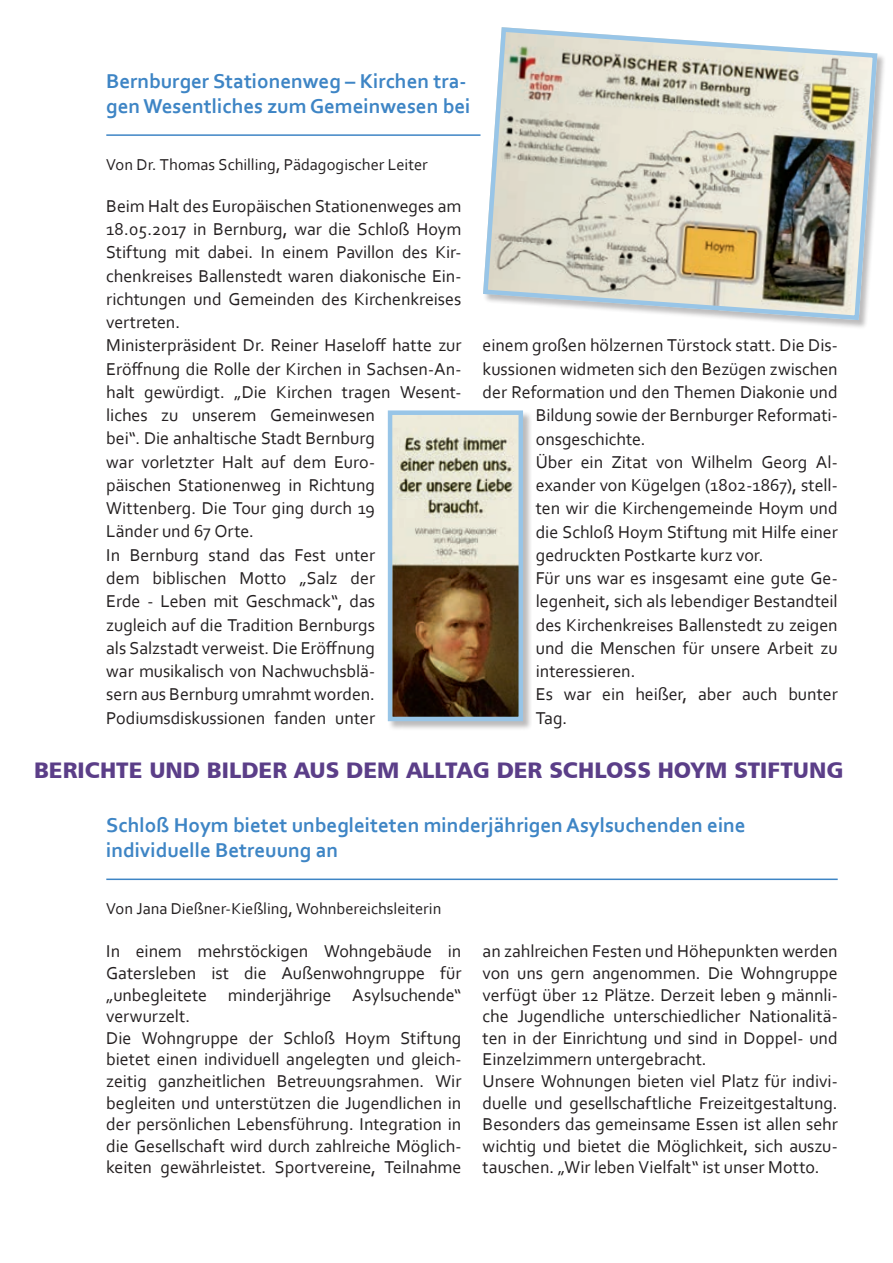
<style>
.page{position:relative;width:893px;height:1263px;background:#fff}
.page>*{position:absolute;margin:0;border:0;box-sizing:border-box;transform-origin:0 0}
.t1{font:22.5px "Humanist 777 BT Black B";color:#5b3e88}
.t2{font:700 21px/25.2px "Corbel";color:#3e85c5}
.t3{font:18px/23.2px "Corbel";letter-spacing:-.005em;color:#231f20}
.t4{font:16.5px "Corbel";letter-spacing:-.005em;color:#231f20}
</style>
<div class="page">
<hr style="left:106px;top:134px;width:374px;height:2px;background:#3e85c5">
<div style="left:388px;top:410px;width:144px;height:320px;background:#231f20;opacity:.3"></div>
<img style="left:393px;top:415px;width:125px;height:301px">
<div style="left:388px;top:410px;width:135px;height:311px;border:4px solid #98c5e7"></div>
<div style="left:483px;top:27px;width:403px;height:302px;background:#231f20;opacity:.3"></div>
<svg style="left:483px;top:27px;width:397px;height:296px;background:#c7c5b8"></svg>
<hr style="left:106px;top:878px;width:732px;height:2px;background:#3e85c5">
<p class="t2" style="left:106px;top:68px;width:366px">Bernburger Stationenweg – Kirchen tra&shy;gen Wesentliches zum Gemeinwesen bei</p>
<p class="t4" style="left:106px;top:155px;width:323px">Von Dr. Thomas Schilling, Pädagogischer Leiter</p>
<p class="t3" style="left:106px;top:194px;width:357px">Beim Halt des Europäischen Stationenweges am 18.05.2017 in Bernburg, war die Schloß Hoym Stiftung mit dabei. In einem Pavillon des Kir&shy;chenkreises Ballenstedt waren diakonische Ein&shy;richtungen und Gemeinden des Kirchenkreises vertreten.<br>Ministerpräsident Dr. Reiner Haseloff hatte zur Eröffnung die Rolle der Kirchen in Sachsen-An&shy;halt gewürdigt. „Die Kirchen tragen Wesent&shy;liches zu unserem Gemeinwesen<br>bei“. Die anhaltische Stadt Bernburg<br>war vorletzter Halt auf dem Euro-<br>päischen Stationenweg in Richtung Wittenberg. Die Tour ging durch 19<br>Länder und 67 Orte.<br>In Bernburg stand das Fest unter<br>dem biblischen Motto „Salz der<br>Erde - Leben mit Geschmack“, das<br>zugleich auf die Tradition Bernburgs<br>als Salzstadt verweist. Die Eröffnung<br>war musikalisch von Nachwuchsblä-<br>sern aus Bernburg umrahmt worden.<br>Podiumsdiskussionen fanden unter</p>
<p class="t3" style="left:483px;top:333px;width:357px">einem großen hölzernen Türstock statt. Die Dis-</p>
<p class="t3" style="left:483px;top:357px;width:357px">kussionen widmeten sich den Bezügen zwischen</p>
<p class="t3" style="left:483px;top:380px;width:357px">der Reformation und den Themen Diakonie und</p>
<p class="t3" style="left:536px;top:403px;width:303px">Bildung sowie der Bernburger Reformati-</p>
<p class="t3" style="left:536px;top:426px;width:111px">onsgeschichte.</p>
<p class="t3" style="left:536px;top:450px;width:303px">Über ein Zitat von Wilhelm Georg Al-</p>
<p class="t3" style="left:536px;top:473px;width:303px">exander von Kügelgen (1802-1867), stell-</p>
<p class="t3" style="left:536px;top:496px;width:303px">ten wir die Kirchengemeinde Hoym und</p>
<p class="t3" style="left:536px;top:519px;width:303px">die Schloß Hoym Stiftung mit Hilfe einer</p>
<p class="t3" style="left:536px;top:543px;width:229px">gedruckten Postkarte kurz vor.</p>
<p class="t3" style="left:536px;top:566px;width:303px">Für uns war es insgesamt eine gute Ge-</p>
<p class="t3" style="left:536px;top:589px;width:303px">legenheit, sich als lebendiger Bestandteil</p>
<p class="t3" style="left:536px;top:612px;width:303px">des Kirchenkreises Ballenstedt zu zeigen</p>
<p class="t3" style="left:536px;top:636px;width:303px">und die Menschen für unsere Arbeit zu</p>
<p class="t3" style="left:536px;top:659px;width:101px">interessieren.</p>
<p class="t3" style="left:536px;top:682px;width:303px">Es war ein heißer, aber auch bunter</p>
<p class="t3" style="left:536px;top:706px;width:33px">Tag.</p>
<p class="t1" style="left:34px;top:756px;width:811px">BERICHTE UND BILDER AUS DEM ALLTAG DER SCHLOSS HOYM STIFTUNG</p>
<p class="t2" style="left:106px;top:812px;width:641px">Schloß Hoym bietet unbegleiteten minderjährigen Asylsuchenden eine individuelle Betreuung an</p>
<p class="t4" style="left:106px;top:898px;width:337px">Von Jana Dießner-Kießling, Wohnbereichsleiterin</p>
<p class="t3" style="left:106px;top:940px;width:357px;line-height:21.6px">In einem mehrstöckigen Wohngebäude in Gatersleben ist die Außenwohngruppe für „unbegleitete minderjährige Asylsuchende“ verwurzelt.<br>Die Wohngruppe der Schloß Hoym Stiftung bietet einen individuell angelegten und gleich&shy;zeitig ganzheitlichen Betreuungsrahmen. Wir begleiten und unterstützen die Jugendlichen in der persönlichen Lebensführung. Integration in die Gesellschaft wird durch zahlreiche Möglich&shy;keiten gewährleistet. Sportvereine, Teilnahme</p>
<p class="t3" style="left:483px;top:940px;width:357px;line-height:21.6px">an zahlreichen Festen und Höhepunkten werden von uns gern angenommen. Die Wohngruppe verfügt über 12 Plätze. Derzeit leben 9 männli&shy;che Jugendliche unterschiedlicher Nationalitä&shy;ten in der Einrichtung und sind in Doppel- und Einzelzimmern untergebracht.<br>Unsere Wohnungen bieten viel Platz für indivi&shy;duelle und gesellschaftliche Freizeitgestaltung.<br>Besonders das gemeinsame Essen ist allen sehr wichtig und bietet die Möglichkeit, sich auszu&shy;tauschen. „Wir leben Vielfalt“ ist unser Motto.</p>
</div>
